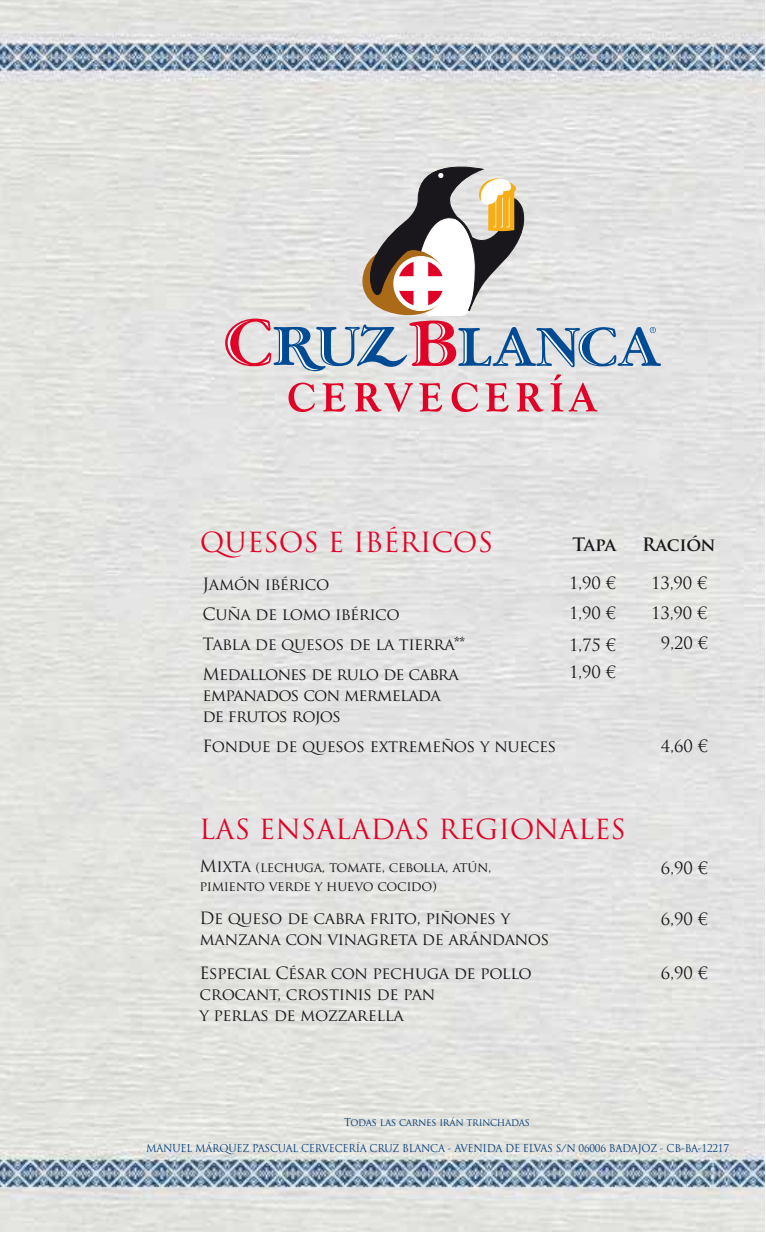
<style>
.page{position:relative;width:766px;height:1234px;background:#fff}
.page>*{position:absolute;margin:0;border:0;box-sizing:border-box;transform-origin:0 0}
.t1{font:27px "Trajan Pro";color:#e00327}
.t2{font:700 18px "Trajan Pro";letter-spacing:-.015em;color:#1a171c}
.t3{font:16.5px/30px "Trajan Pro";letter-spacing:-.025em;color:#1a171c}
.t4{font:16.5px/21px "Trajan Pro";letter-spacing:-.045em;color:#1a171c}
.t5{font:13.5px/19.5px "Trajan Pro";letter-spacing:-.025em;color:#1a171c}
.t6{font:10.5px "Trajan Pro";letter-spacing:-.025em;color:#003b77;scale:.95 1}
.s1{font-size:16.5px}
</style>
<div class="page">
<img style="left:0;top:0;width:764px;height:1230px">
<svg style="left:225px;top:165px;width:435px;height:247px"></svg>
<h1 class="t1" style="left:200px;top:525px;width:295px">QUESOS E IBÉRICOS</h1>
<p class="t3" style="left:202px;top:568px;width:264px">Jamón ibérico<br>Cuña de lomo ibérico<br>Tabla de quesos de la tierra**<br>Medallones de rulo de cabra</p>
<p class="t4" style="left:202px;top:684px;width:240px">empanados con mermelada de frutos rojos</p>
<p class="t3" style="left:202px;top:730px;width:355px">Fondue de quesos extremeños y nueces</p>
<p class="t2" style="left:572px;top:533px;width:45px">Tapa</p>
<p class="t2" style="left:642px;top:533px;width:75px">Ración</p>
<p class="t3" style="left:569px;top:568px;width:48px">1,90 €<br>1,90 €</p>
<p class="t3" style="left:569px;top:631px;width:48px;line-height:27px">1,75 €<br>1,90 €</p>
<p class="t3" style="left:651px;top:568px;width:58px;text-align:center">13,90 €<br>13,90 €<br>9,20 €</p>
<p class="t3" style="left:660px;top:730px;width:48px">4,60 €</p>
<h1 class="t1" style="left:199px;top:812px;width:428px">LAS ENSALADAS REGIONALES</h1>
<p class="t5" style="left:199px;top:857px;width:293px"><span class="s1">Mixta</span> (lechuga, tomate, cebolla, atún, pimiento verde y huevo cocido)</p>
<p class="t3" style="left:199px;top:907px;width:351px;line-height:21px">De queso de cabra frito, piñones y manzana con vinagreta de arándanos</p>
<p class="t3" style="left:199px;top:961px;width:334px;line-height:21px">Especial César con pechuga de pollo crocant, crostinis de pan<br>y perlas de mozzarella</p>
<p class="t3" style="left:660px;top:852px;width:48px">6,90 €</p>
<p class="t3" style="left:660px;top:903px;width:48px">6,90 €</p>
<p class="t3" style="left:660px;top:957px;width:48px">6,90 €</p>
<p class="t6" style="left:344px;top:1115px;width:197px">Todas las carnes irán trinchadas</p>
<p class="t6" style="left:146px;top:1141px;width:615px">MANUEL MÁRQUEZ PASCUAL CERVECERÍA CRUZ BLANCA - AVENIDA DE ELVAS S/N 06006 BADAJOZ - CB-BA-12217</p>
</div>
